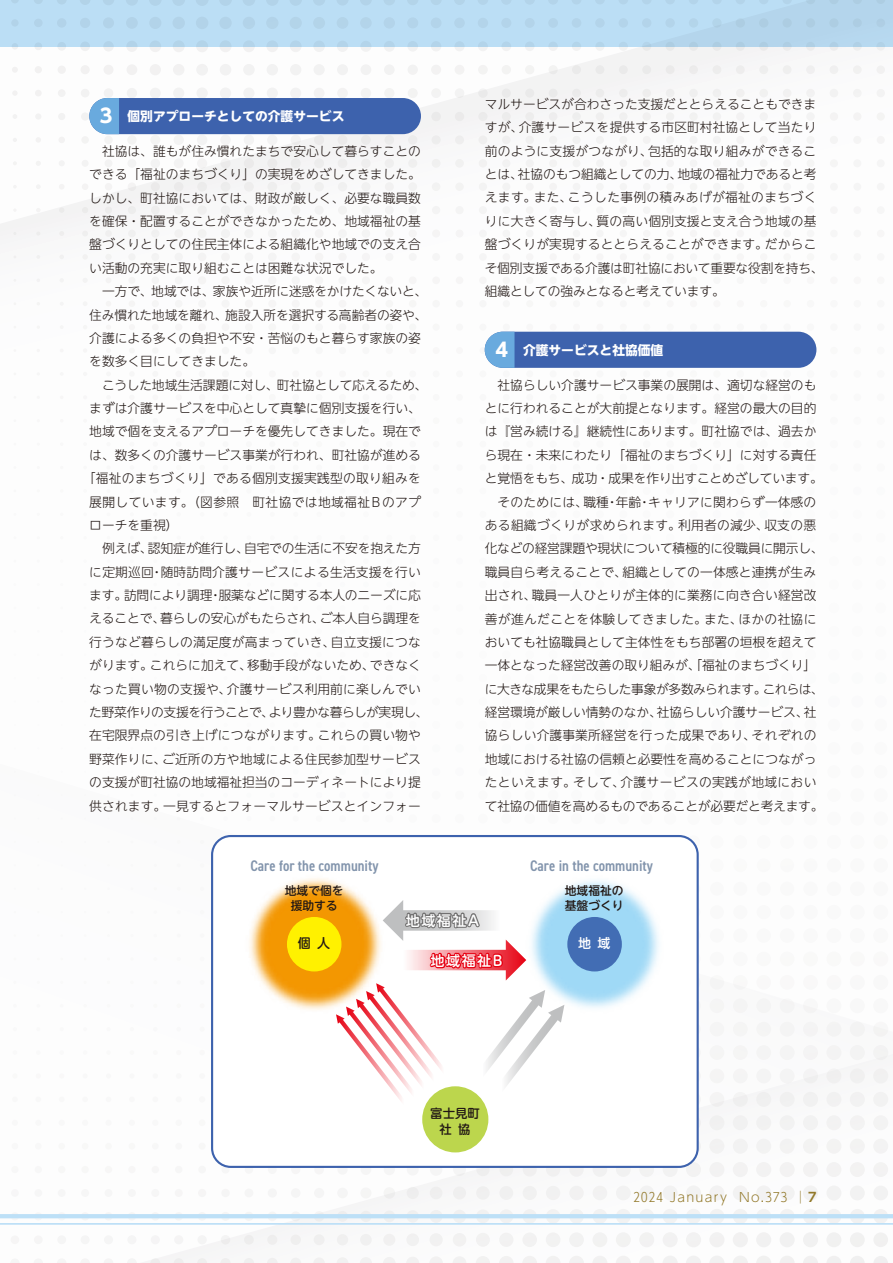
<style>
.page{position:relative;width:893px;height:1263px;background:#fff}
.page>*{position:absolute;margin:0;border:0;box-sizing:border-box;transform-origin:0 0}
.t1{font:600 condensed 15.3px "DIN2014";color:#8294ac}
.t2{font:500 14.1px "UD Shin M Go Pr 6 N";letter-spacing:.1em;color:#fff}
.t3{font:500 13.05px "UD Shin M Go Pr 6 N";color:#221815}
.t4{font:500 13.05px "UD Shin M Go Pr 6 N";color:#fff}
.t5{font:300 12.75px/23.4px "UD Shin Go NT Pr 6 N";color:#221815}
.t6{font:300 12.75px "UD Shin Go NT Pr 6 N";letter-spacing:.02em;color:#221815}
.t7{font:300 12.75px "UD Shin Go NT Pr 6 N";letter-spacing:.03em;color:#221815}
.t8{font:700 12.75px "UD Shin Go NT Pr 6";color:#fff}
.t9{font:300 12.75px "UD Shin Go NT Pr 6 N";letter-spacing:-.035em;color:#221815}
.t10{font:300 12.75px "UD Shin Go NT Pr 6";letter-spacing:.1em;color:#927829}
.t11{font:500 12.45px/16px "UD Shin M Go Pr 6 N";color:#221815;text-align:center}
.t12{font:500 11.7px/15.5px "UD Shin M Go Pr 6 N";color:#221815;text-align:center}
.s1{font-family:"UD Shin Go NT Pr 6 N";font-size:19.2px}
.s2{font-family:"UD Shin Go NT Pr 6 De";font-weight:700}
</style>
<div class="page">
<svg style="left:0;top:47px;width:885px;height:321px"></svg>
<svg style="left:0;top:1045px;width:893px;height:218px"></svg>
<hr style="left:0;top:1214px;width:893px;height:4px;background:#bde0f7">
<hr style="left:0;top:1223px;width:893px;height:2px;background:#bde0f7">
<div style="left:0;top:0;width:893px;height:47px;background:#bde0f7"></div>
<div style="left:89px;top:98px;width:332px;height:36px;background:#3d62ad;border-radius:18px"></div>
<svg style="left:89px;top:98px;width:30px;height:36px"></svg>
<div style="left:485px;top:332px;width:331px;height:36px;background:#3d62ad;border-radius:18px"></div>
<svg style="left:485px;top:332px;width:29px;height:36px"></svg>
<div style="left:212px;top:836px;width:486px;height:331px;background:#fff;border-radius:19px"></div>
<img style="left:249px;top:878px;width:114px;height:132px">
<svg style="left:336px;top:900px;width:211px;height:209px"></svg>
<div style="left:422px;top:1086px;width:66px;height:66px;background:#bcd64d;border-radius:50%"></div>
<div style="left:287px;top:917px;width:54px;height:54px;background:#fff100;border-radius:50%"></div>
<img style="left:505px;top:880px;width:154px;height:154px">
<div style="left:567px;top:917px;width:55px;height:54px;background:#426db4;border-radius:50%"></div>
<div style="left:211px;top:835px;width:488px;height:333px;border:2px solid #3d62ad;border-radius:19px"></div>
<p class="t8" style="left:97px;top:106px;width:249px"><span class="s1">１3</span> 個別アプローチとしての介護サービス</p>
<p class="t5" style="left:89px;top:139px;width:333px;text-align:justify;text-indent:13px">社協は、誰もが住み慣れたまちで安心して暮らすことのできる「福祉のまちづくり」の実現をめざしてきました。しかし、町社協においては、財政が厳しく、必要な職員数を確保・配置することができなかったため、地域福祉の基盤づくりとしての住民主体による組織化や地域での支え合い活動の充実に取り組むことは困難な状況でした。</p>
<p class="t5" style="left:89px;top:279px;width:340px;text-indent:13px">一方で、地域では、家族や近所に迷惑をかけたくないと、住み慣れた地域を離れ、施設入所を選択する高齢者の姿や、介護による多くの負担や不安・苦悩のもと暮らす家族の姿を数多く目にしてきました。</p>
<p class="t5" style="left:102px;top:373px;width:327px">こうした地域生活課題に対し、町社協として応えるため、</p>
<p class="t5" style="left:89px;top:396px;width:333px">まずは介護サービスを中心として真摯に個別支援を行い、</p>
<p class="t5" style="left:89px;top:419px;width:333px">地域で個を支えるアプローチを優先してきました。現在で</p>
<p class="t5" style="left:89px;top:443px;width:333px">は、数多くの介護サービス事業が行われ、町社協が進める</p>
<p class="t6" style="left:83px;top:468px;width:340px">「福祉のまちづくり」である個別支援実践型の取り組みを</p>
<p class="t7" style="left:89px;top:491px;width:333px">展開しています。（図参照　町社協では地域福祉Bのアプ</p>
<p class="t5" style="left:89px;top:513px;width:91px">ローチを重視）</p>
<p class="t5" style="left:102px;top:536px;width:320px">例えば、認知症が進行し、自宅での生活に不安を抱えた方</p>
<p class="t7" style="left:89px;top:561px;width:333px">に定期巡回・随時訪問介護サービスによる生活支援を行い</p>
<p class="t5" style="left:89px;top:583px;width:333px">ます。訪問により調理・服薬などに関する本人のニーズに応</p>
<p class="t5" style="left:89px;top:606px;width:333px">えることで、暮らしの安心がもたらされ、ご本人自ら調理を</p>
<p class="t6" style="left:89px;top:632px;width:333px">行うなど暮らしの満足度が高まっていき、自立支援につな</p>
<p class="t5" style="left:89px;top:653px;width:333px">がります。これらに加えて、移動手段がないため、できなく</p>
<p class="t6" style="left:89px;top:678px;width:333px">なった買い物の支援や、介護サービス利用前に楽しんでい</p>
<p class="t9" style="left:89px;top:702px;width:340px">た野菜作りの支援を行うことで、より豊かな暮らしが実現し、</p>
<p class="t5" style="left:89px;top:723px;width:333px">在宅限界点の引き上げにつながります。これらの買い物や</p>
<p class="t6" style="left:89px;top:749px;width:333px">野菜作りに、ご近所の方や地域による住民参加型サービス</p>
<p class="t5" style="left:89px;top:770px;width:333px">の支援が町社協の地域福祉担当のコーディネートにより提</p>
<p class="t5" style="left:89px;top:793px;width:333px">供されます。一見するとフォーマルサービスとインフォー</p>
<p class="t5" style="left:485px;top:92px;width:340px">マルサービスが合わさった支援だととらえることもできますが、介護サービスを提供する市区町村社協として当たり前のように支援がつながり、包括的な取り組みができることは、社協のもつ組織としての力、地域の福祉力であると考えます。また、こうした事例の積みあげが福祉のまちづくりに大きく寄与し、質の高い個別支援と支え合う地域の基盤づくりが実現するととらえることができます。だからこそ個別支援である介護は町社協において重要な役割を持ち、組織としての強みとなると考えています。</p>
<p class="t8" style="left:492px;top:339px;width:173px"><span class="s1">１4</span> 介護サービスと社協価値</p>
<p class="t5" style="left:485px;top:373px;width:340px;text-align:center">社協らしい介護サービス事業の展開は、適切な経営のも<br>とに行われることが大前提となります。経営の最大の目的は『営み続ける』継続性にあります。町社協では、過去から現在・未来にわたり「福祉のまちづくり」に対する責任と覚悟をもち、成功・成果を作り出すことめざしています。そのためには、職種・年齢・キャリアに関わらず一体感の<br>ある組織づくりが求められます。利用者の減少、収支の悪化などの経営課題や現状について積極的に役職員に開示し、職員自ら考えることで、組織としての一体感と連携が生み出され、職員一人ひとりが主体的に業務に向き合い経営改善が進んだことを体験してきました。また、ほかの社協においても社協職員として主体性をもち部署の垣根を超えて一体となった経営改善の取り組みが、「福祉のまちづくり」に大きな成果をもたらした事象が多数みられます。これらは、経営環境が厳しい情勢のなか、社協らしい介護サービス、社協らしい介護事業所経営を行った成果であり、それぞれの地域における社協の信頼と必要性を高めることにつながったといえます。そして、介護サービスの実践が地域において社協の価値を高めるものであることが必要だと考えます。</p>
<p class="t1" style="left:250px;top:855px;width:130px">Care for the community</p>
<p class="t1" style="left:530px;top:855px;width:125px">Care in the community</p>
<p class="t12" style="left:285px;top:882px;width:60px">地域で個を援助する</p>
<p class="t3" style="left:298px;top:932px;width:34px">個 人</p>
<p class="t2" style="left:406px;top:908px;width:75px">地域福祉A</p>
<p class="t2" style="left:431px;top:949px;width:73px">地域福祉B</p>
<p class="t11" style="left:430px;top:1104px;width:51px">富士見町社 協</p>
<p class="t12" style="left:565px;top:882px;width:60px;text-align:left">地域福祉の基盤づくり</p>
<p class="t4" style="left:578px;top:932px;width:34px">地 域</p>
<p class="t10" style="left:634px;top:1187px;width:184px">2024 January No.373 │<span class="s2">7</span></p>
</div>
